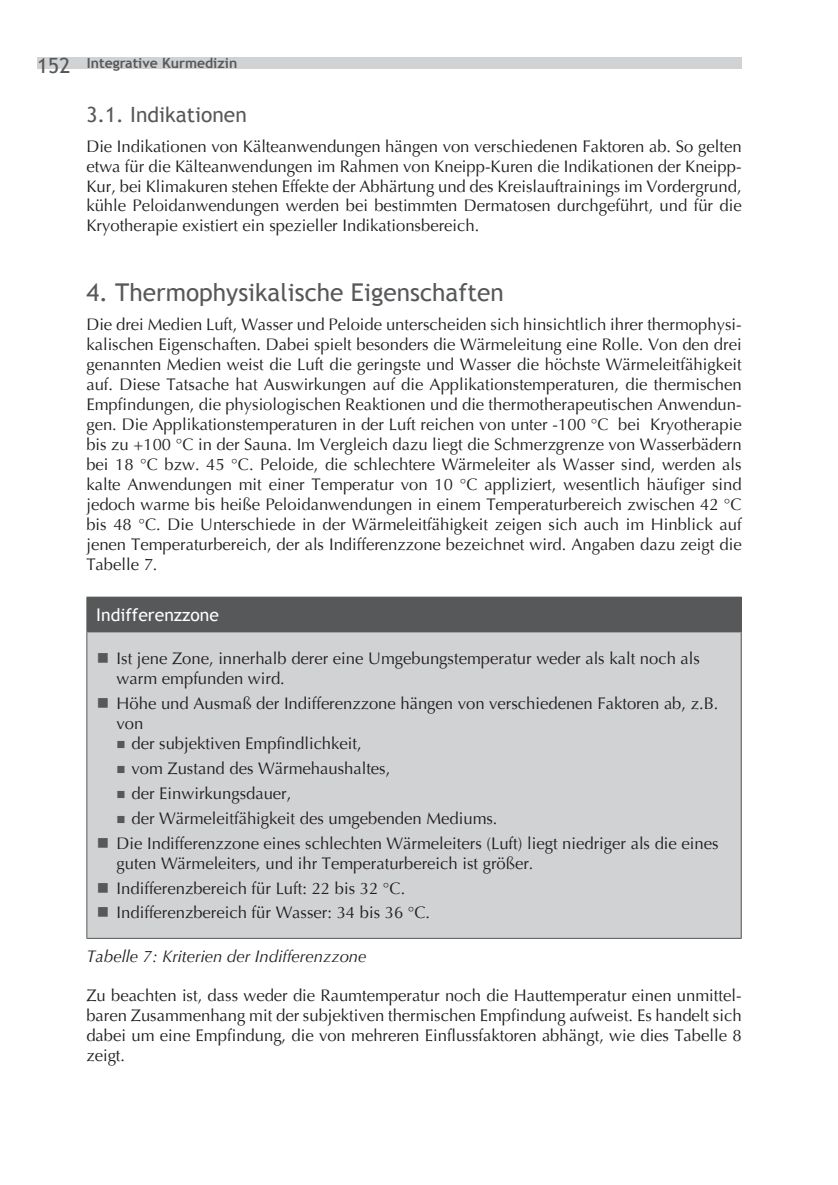
<style>
.page{position:relative;width:838px;height:1185px;background:#fff}
.page>*{position:absolute;margin:0;border:0;box-sizing:border-box;transform-origin:0 0}
.t1{font:24.5px "Trebuchet MS";color:#57585a}
.t2{font:21px "Trebuchet MS";color:#57585a}
.t3{font:17.5px "Trebuchet MS";color:#fff}
.t4{font:16.62px/19.9px "Optima";color:#221f1f;text-align:justify}
.t5{font:italic 16.62px "Optima";color:#221f1f}
.t6{font:700 14px "Trebuchet MS";color:#57585a}
.s1{font-weight:400;font-size:21px}
</style>
<div class="page">
<div style="left:37px;top:58px;width:704px;height:11px;background:#d1d2d4"></div>
<div style="left:87px;top:597px;width:654px;height:35px;background:#57585a"></div>
<div style="left:87px;top:632px;width:654px;height:306px;background:#d1d2d4"></div>
<hr style="left:86px;top:597px;width:1px;height:34px;background:#57585a">
<hr style="left:86px;top:631px;width:655px;height:1px;background:#57585a">
<hr style="left:86px;top:632px;width:1px;height:306px;background:#57585a">
<hr style="left:740px;top:632px;width:1px;height:306px;background:#57585a">
<hr style="left:86px;top:938px;width:655px;height:1px;background:#57585a">
<p class="t6" style="left:37px;top:54px;width:201px"><span class="s1">152</span> Integrative Kurmedizin</p>
<p class="t2" style="left:86px;top:102px;width:162px">3.1. Indikationen</p>
<p class="t4" style="left:86px;top:136px;width:656px">Die Indikationen von Kälteanwendungen hängen von verschiedenen Faktoren ab. So gelten etwa für die Kälteanwendungen im Rahmen von Kneipp-Kuren die Indikationen der Kneipp-Kur, bei Klimakuren stehen Effekte der Abhärtung und des Kreislauftrainings im Vordergrund, kühle Peloidanwendungen werden bei bestimmten Dermatosen durchgeführt, und für die Kryotherapie existiert ein spezieller Indikationsbereich.</p>
<h1 class="t1" style="left:86px;top:277px;width:419px">4. Thermophysikalische Eigenschaften</h1>
<p class="t4" style="left:86px;top:315px;width:656px">Die drei Medien Luft, Wasser und Peloide unterscheiden sich hinsichtlich ihrer thermophysi&shy;kalischen Eigenschaften. Dabei spielt besonders die Wärmeleitung eine Rolle. Von den drei genannten Medien weist die Luft die geringste und Wasser die höchste Wärmeleitfähigkeit auf. Diese Tatsache hat Auswirkungen auf die Applikationstemperaturen, die thermischen Empfindungen, die physiologischen Reaktionen und die thermotherapeutischen Anwendun&shy;gen. Die Applikationstemperaturen in der Luft reichen von unter -100 °C bei Kryotherapie bis zu +100 °C in der Sauna. Im Vergleich dazu liegt die Schmerzgrenze von Wasserbädern bei 18 °C bzw. 45 °C. Peloide, die schlechtere Wärmeleiter als Wasser sind, werden als kalte Anwendungen mit einer Temperatur von 10 °C appliziert, wesentlich häufiger sind jedoch warme bis heiße Peloidanwendungen in einem Temperaturbereich zwischen 42 °C bis 48 °C. Die Unterschiede in der Wärmeleitfähigkeit zeigen sich auch im Hinblick auf jenen Temperaturbereich, der als Indifferenzzone bezeichnet wird. Angaben dazu zeigt die Tabelle 7.</p>
<p class="t3" style="left:96px;top:604px;width:124px">Indifferenzzone</p>
<p class="t4" style="left:117px;top:649px;width:584px">Ist jene Zone, innerhalb derer eine Umgebungstemperatur weder als kalt noch als warm empfunden wird.</p>
<p class="t4" style="left:117px;top:694px;width:603px">Höhe und Ausmaß der Indifferenzzone hängen von verschiedenen Faktoren ab, z.B.</p>
<p class="t4" style="left:117px;top:714px;width:28px">von</p>
<p class="t4" style="left:131px;top:734px;width:232px">der subjektiven Empfindlichkeit,</p>
<p class="t4" style="left:131px;top:758px;width:260px">vom Zustand des Wärmehaushaltes,</p>
<p class="t4" style="left:131px;top:783px;width:161px">der Einwirkungsdauer,</p>
<p class="t4" style="left:131px;top:808px;width:367px">der Wärmeleitfähigkeit des umgebenden Mediums.</p>
<p class="t4" style="left:117px;top:833px;width:603px">Die Indifferenzzone eines schlechten Wärmeleiters (Luft) liegt niedriger als die eines</p>
<p class="t4" style="left:117px;top:851px;width:418px;line-height:24.8px;text-align:left">guten Wärmeleiters, und ihr Temperaturbereich ist größer.<br>Indifferenzbereich für Luft: 22 bis 32 °C.<br>Indifferenzbereich für Wasser: 34 bis 36 °C.</p>
<p class="t5" style="left:86px;top:946px;width:281px">Tabelle 7: Kriterien der Indifferenzzone</p>
<p class="t4" style="left:86px;top:986px;width:656px">Zu beachten ist, dass weder die Raumtemperatur noch die Hauttemperatur einen unmittel&shy;baren Zusammenhang mit der subjektiven thermischen Empfindung aufweist. Es handelt sich dabei um eine Empfindung, die von mehreren Einflussfaktoren abhängt, wie dies Tabelle 8 zeigt.</p>
</div>
